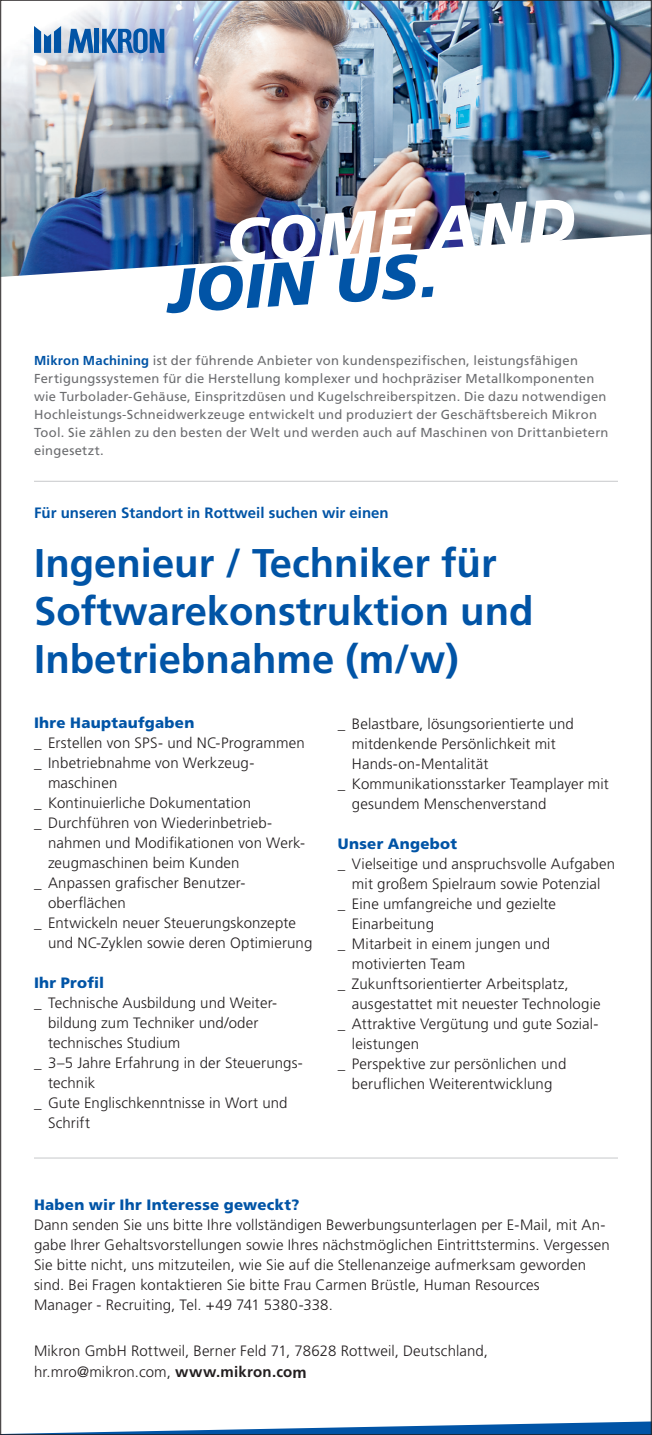
<style>
.page{position:relative;width:652px;height:1435px;background:#fff}
.page>*{position:absolute;margin:0;border:0;box-sizing:border-box;transform-origin:0 0}
.t1{font:italic 900 61.8px "Frutiger LT Std";color:#fff}
.t2{font:italic 900 61.8px "Frutiger LT Std";color:#0154a6}
.t3{font:700 40px/48px "Frutiger";color:#0154a6}
.t4{font:300 15px/20px "Frutiger";letter-spacing:.01em;color:#231f20}
.t5{font:300 15px "Frutiger LT Std";letter-spacing:.01em;color:#231f20}
.t6{font:700 15px "Frutiger";color:#0154a6}
.t7{font:900 15px "Frutiger LT Std";letter-spacing:.02em;color:#0154a6}
.t8{font:900 15px "Frutiger";letter-spacing:.02em;color:#0154a6}
.t9{font:13px/18px "Frutiger LT Std";letter-spacing:.02em;color:#6c6d70}
.s1{font-family:"Frutiger";font-weight:700;color:#0154a6}
.s2{font-weight:700}
.s3{font-weight:700;font-size:16px}
</style>
<div class="page">
<svg style="left:107px;top:1421px;width:543px;height:11px"></svg>
<hr style="left:34px;top:1157px;width:584px;height:1px;background:#c7c8ca">
<hr style="left:34px;top:481px;width:584px;height:1px;background:#c7c8ca">
<img style="left:516px;top:2px;width:134px;height:241px">
<img style="left:2px;top:2px;width:514px;height:206px">
<img style="left:2px;top:208px;width:192px;height:69px">
<img style="left:194px;top:208px;width:194px;height:56px">
<img style="left:387px;top:208px;width:129px;height:43px">
<svg style="left:34px;top:26px;width:27px;height:27px"></svg>
<svg style="left:68px;top:29px;width:25px;height:24px"></svg>
<hr style="left:95px;top:29px;width:4px;height:24px;background:#0154a6">
<svg style="left:102px;top:28px;width:62px;height:25px"></svg>
<h1 class="t1" style="left:224px;top:203px;width:351px;rotate:-3deg">COME AND</h1>
<h1 class="t2" style="left:165px;top:253px;width:273px;rotate:-3deg">JOIN US.</h1>
<p class="t9" style="left:34px;top:351px;width:576px"><span class="s1">Mikron Machining</span> ist der führende Anbieter von kundenspezifischen, leistungsfähigen Fertigungssystemen für die Herstellung komplexer und hochpräziser Metallkomponenten wie Turbolader-Gehäuse, Einspritzdüsen und Kugelschreiberspitzen. Die dazu notwendigen Hochleistungs-Schneidwerkzeuge entwickelt und produziert der Geschäftsbereich Mikron Tool. Sie zählen zu den besten der Welt und werden auch auf Maschinen von Drittanbietern eingesetzt.</p>
<p class="t6" style="left:34px;top:503px;width:356px">Für unseren Standort in Rottweil suchen wir einen</p>
<h2 class="t3" style="left:34px;top:538px;width:501px">Ingenieur / Techniker für<br>Softwarekonstruktion und<br>Inbetriebnahme (m/w)</h2>
<p class="t7" style="left:34px;top:714px;width:162px">Ihre Hauptaufgaben</p>
<p class="t4" style="left:34px;top:733px;width:272px">_ Erstellen von SPS- und NC-Programmen</p>
<p class="t4" style="left:34px;top:753px;width:222px">_ Inbetriebnahme von Werkzeug-</p>
<p class="t4" style="left:48px;top:773px;width:71px">maschinen</p>
<p class="t4" style="left:34px;top:793px;width:219px">_ Kontinuierliche Dokumentation</p>
<p class="t4" style="left:34px;top:813px;width:240px">_ Durchführen von Wiederinbetrieb-</p>
<p class="t4" style="left:48px;top:833px;width:259px">nahmen und Modifikationen von Werk-</p>
<p class="t4" style="left:48px;top:853px;width:193px">zeugmaschinen beim Kunden</p>
<p class="t4" style="left:34px;top:873px;width:213px">_ Anpassen grafischer Benutzer-</p>
<p class="t4" style="left:48px;top:893px;width:79px">oberflächen</p>
<p class="t4" style="left:34px;top:913px;width:263px">_ Entwickeln neuer Steuerungskonzepte</p>
<p class="t4" style="left:48px;top:933px;width:266px">und NC-Zyklen sowie deren Optimierung</p>
<p class="t7" style="left:34px;top:974px;width:72px">Ihr Profil</p>
<p class="t4" style="left:34px;top:993px;width:245px">_ Technische Ausbildung und Weiter-</p>
<p class="t4" style="left:48px;top:1013px;width:212px">bildung zum Techniker und/oder</p>
<p class="t4" style="left:48px;top:1033px;width:134px">technisches Studium</p>
<p class="t4" style="left:34px;top:1053px;width:270px">_ 3–5 Jahre Erfahrung in der Steuerungs-</p>
<p class="t4" style="left:48px;top:1073px;width:49px">technik</p>
<p class="t4" style="left:34px;top:1093px;width:255px">_ Gute Englischkenntnisse in Wort und</p>
<p class="t4" style="left:48px;top:1113px;width:43px">Schrift</p>
<p class="t4" style="left:338px;top:713px;width:237px">_ Belastbare, lösungsorientierte und</p>
<p class="t4" style="left:352px;top:733px;width:205px">mitdenkende Persönlichkeit mit</p>
<p class="t4" style="left:352px;top:753px;width:138px">Hands-on-Mentalität</p>
<p class="t4" style="left:338px;top:773px;width:272px">_ Kommunikationsstarker Teamplayer mit</p>
<p class="t4" style="left:352px;top:793px;width:196px">gesundem Menschenverstand</p>
<p class="t7" style="left:338px;top:834px;width:121px">Unser Angebot</p>
<p class="t5" style="left:338px;top:855px;width:279px">_ Vielseitige und anspruchsvolle Aufgaben</p>
<p class="t5" style="left:352px;top:875px;width:250px">mit großem Spielraum sowie Potenzial</p>
<p class="t5" style="left:338px;top:895px;width:220px">_ Eine umfangreiche und gezielte</p>
<p class="t5" style="left:352px;top:915px;width:84px">Einarbeitung</p>
<p class="t5" style="left:338px;top:935px;width:214px">_ Mitarbeit in einem jungen und</p>
<p class="t5" style="left:352px;top:955px;width:115px">motivierten Team</p>
<p class="t5" style="left:338px;top:975px;width:232px">_ Zukunftsorientierter Arbeitsplatz,</p>
<p class="t5" style="left:352px;top:995px;width:250px">ausgestattet mit neuester Technologie</p>
<p class="t5" style="left:338px;top:1015px;width:262px">_ Attraktive Vergütung und gute Sozial-</p>
<p class="t5" style="left:352px;top:1035px;width:69px">leistungen</p>
<p class="t5" style="left:338px;top:1055px;width:230px">_ Perspektive zur persönlichen und</p>
<p class="t5" style="left:352px;top:1075px;width:202px">beruflichen Weiterentwicklung</p>
<p class="t8" style="left:34px;top:1195px;width:267px">Haben wir Ihr Interesse geweckt?</p>
<p class="t4" style="left:34px;top:1214px;width:577px">Dann senden Sie uns bitte Ihre vollständigen Bewerbungsunterlagen per E-Mail, mit An&shy;gabe Ihrer Gehaltsvorstellungen sowie Ihres nächstmöglichen Eintrittstermins. Vergessen Sie bitte nicht, uns mitzuteilen, wie Sie auf die Stellenanzeige aufmerksam geworden sind. Bei Fragen kontaktieren Sie bitte Frau Carmen Brüstle, Human Resources<br>Manager - Recruiting, Tel. +49 741 5380-338.</p>
<p class="t4" style="left:34px;top:1340px;width:456px;line-height:21px">Mikron GmbH Rottweil, Berner Feld 71, 78628 Rottweil, Deutschland, hr.mro@mikron.com, <span class="s2">www.mikron.co</span><span class="s3">m</span></p>
</div>
